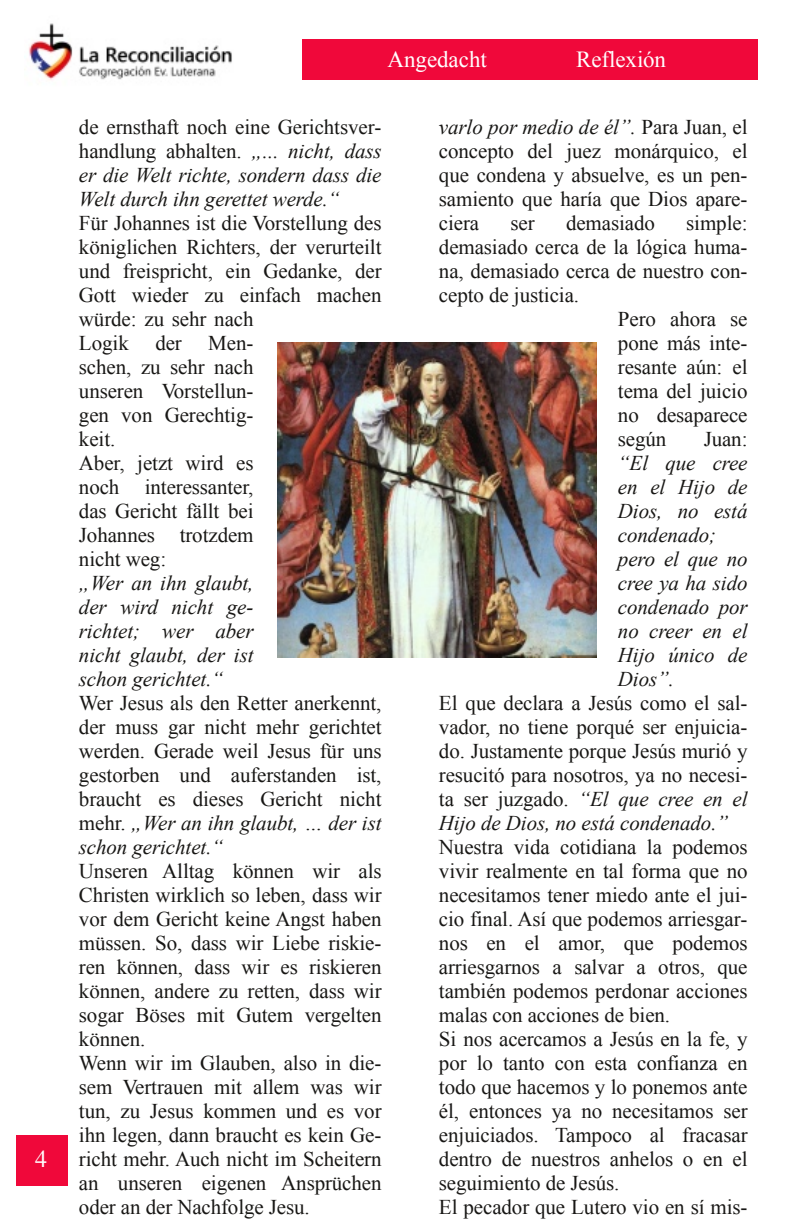
<style>
.page{position:relative;width:792px;height:1224px;background:#fff}
.page>*{position:absolute;margin:0;border:0;box-sizing:border-box;transform-origin:0 0}
.t1{font:24px "Times";color:#fff}
.t2{font:23px "Times New Roman";letter-spacing:-.005em;color:#fff}
.t3{font:21px/24px "Times New Roman";letter-spacing:-.005em;color:#181715}
.t4{font:italic 21px/24px "Times New Roman";letter-spacing:-.005em;color:#181715;text-align:justify}
.s1{font-style:normal}
.s2{font-style:italic}
</style>
<div class="page">
<div style="left:302px;top:39px;width:456px;height:40px;background:#f0083a"></div>
<img style="left:29px;top:23px;width:203px;height:57px">
<div style="left:16px;top:1135px;width:51px;height:50px;background:#f0083a"></div>
<img style="left:277px;top:342px;width:320px;height:316px">
<p class="t1" style="left:35px;top:1149px;width:13px">4</p>
<p class="t2" style="left:388px;top:47px;width:101px">Angedacht</p>
<p class="t2" style="left:576px;top:47px;width:91px">Reflexión</p>
<p class="t4" style="left:79px;top:115px;width:304px"><span class="s1">de ernsthaft noch eine Gerichtsver&shy;handlung abhalten.</span> „... nicht, dass er die Welt richte, sondern dass die Welt durch ihn gerettet werde.“</p>
<p class="t3" style="left:79px;top:211px;width:304px">Für Johannes ist die Vorstellung des königlichen Richters, der verurteilt und freispricht, ein Gedanke, der<br>Gott wieder zu einfach machen würde: zu sehr nach<br>Logik</p>
<p class="t3" style="left:155px;top:331px;width:28px">der</p>
<p class="t3" style="left:79px;top:331px;width:176px;text-indent:129px">Men&shy;schen, zu sehr nach unseren Vorstellun&shy;gen von Gerechtig&shy;keit.<br>Aber, jetzt wird es noch interessanter, das Gericht fällt bei<br>Johannes trotzdem nicht weg:</p>
<p class="t4" style="left:79px;top:571px;width:176px">„Wer an ihn glaubt, der wird nicht ge&shy;richtet; wer aber nicht glaubt, der ist schon gerichtet.“</p>
<p class="t3" style="left:79px;top:691px;width:304px;text-align:justify">Wer Jesus als den Retter anerkennt, der muss gar nicht mehr gerichtet werden. Gerade weil Jesus für uns gestorben und auferstanden ist, braucht es dieses Gericht nicht mehr. <span class="s2">„Wer an ihn glaubt, … der ist schon gerichtet.“</span></p>
<p class="t3" style="left:79px;top:859px;width:304px">Unseren Alltag können wir als<br>Christen wirklich so leben, dass wir vor dem Gericht keine Angst haben müssen. So, dass wir Liebe riskie&shy;ren können, dass wir es riskieren können, andere zu retten, dass wir sogar Böses mit Gutem vergelten können.<br>Wenn wir im Glauben, also in die&shy;sem Vertrauen mit allem was wir tun, zu Jesus kommen und es vor ihn legen, dann braucht es kein Ge&shy;richt mehr. Auch nicht im Scheitern an unseren eigenen Ansprüchen oder an der Nachfolge Jesu.</p>
<p class="t3" style="left:439px;top:115px;width:310px;text-align:justify"><span class="s2">varlo por medio de él”.</span> Para Juan, el concepto del juez monárquico, el que condena y absuelve, es un pen&shy;samiento que haría que Dios apare&shy;ciera</p>
<p class="t3" style="left:511px;top:211px;width:26px">ser</p>
<p class="t3" style="left:566px;top:211px;width:90px">demasiado</p>
<p class="t3" style="left:686px;top:211px;width:63px">simple:</p>
<p class="t3" style="left:439px;top:235px;width:310px">demasiado cerca de la lógica huma-</p>
<p class="t3" style="left:439px;top:259px;width:310px">na, demasiado cerca de nuestro con-</p>
<p class="t3" style="left:439px;top:283px;width:142px">cepto de justicia.</p>
<p class="t3" style="left:618px;top:307px;width:131px">Pero ahora se</p>
<p class="t3" style="left:618px;top:331px;width:131px">pone más inte-</p>
<p class="t3" style="left:618px;top:355px;width:131px">resante aún: el</p>
<p class="t3" style="left:618px;top:379px;width:131px">tema del juicio</p>
<p class="t3" style="left:618px;top:403px;width:131px">no desaparece</p>
<p class="t3" style="left:618px;top:427px;width:50px">según</p>
<p class="t3" style="left:704px;top:427px;width:45px">Juan:</p>
<p class="t4" style="left:618px;top:451px;width:131px;text-align:left">“El que cree en el Hijo de<br>Dios, no está condenado; pero el que no cree ya ha sido condenado por no creer en el<br>Hijo único de<br>Dios”.</p>
<p class="t3" style="left:439px;top:691px;width:310px;text-align:justify">El que declara a Jesús como el sal&shy;vador, no tiene porqué ser enjuicia&shy;do. Justamente porque Jesús murió y resucitó para nosotros, ya no necesi&shy;ta ser juzgado. <span class="s2">“El que cree en el Hijo de Dios, no está condenado.”</span></p>
<p class="t3" style="left:439px;top:835px;width:310px">Nuestra vida cotidiana la podemos vivir realmente en tal forma que no necesitamos tener miedo ante el jui&shy;cio final. Así que podemos arriesgar&shy;nos en el amor, que podemos arriesgarnos a salvar a otros, que también podemos perdonar acciones malas con acciones de bien.<br>Si nos acercamos a Jesús en la fe, y por lo tanto con esta confianza en todo que hacemos y lo ponemos ante él, entonces ya no necesitamos ser enjuiciados. Tampoco al fracasar dentro de nuestros anhelos o en el seguimiento de Jesús.<br>El pecador que Lutero vio en sí mis-</p>
</div>
